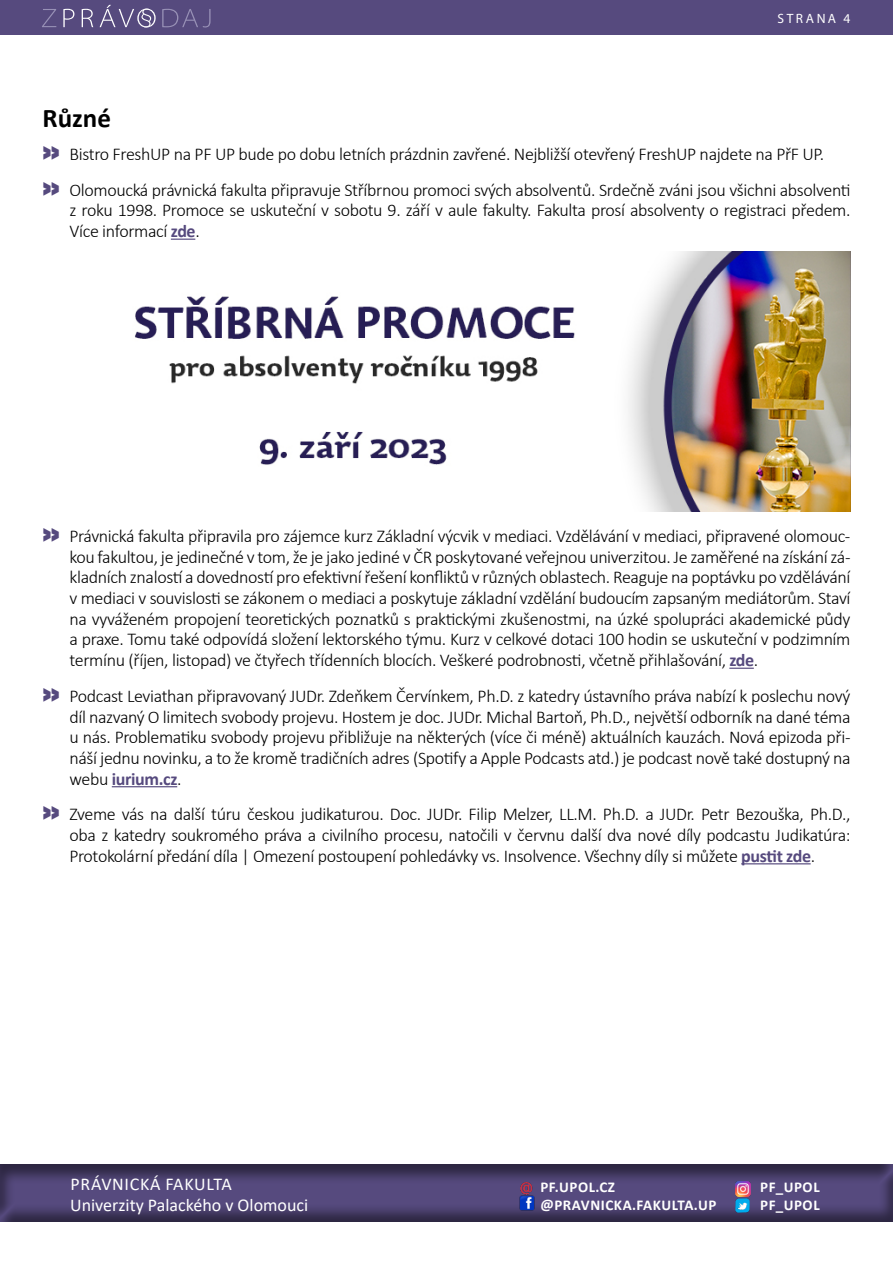
<style>
.page{position:relative;width:893px;height:1263px;background:#fff}
.page>*{position:absolute;margin:0;border:0;box-sizing:border-box;transform-origin:0 0}
.t1{font:700 27px "Calibri";color:#000}
.t2{font:300 18px/20.7px "Calibri";letter-spacing:-.02em;color:#000;text-align:justify}
.t3{font:18px/20.7px "Calibri";color:#fff}
.t4{font:700 15px/17.2px "Calibri";letter-spacing:.04em;color:#fff}
.t5{font:13.5px "Myriad Pro";letter-spacing:.19em;color:#fff}
.s1{font-family:"Acronym";font-weight:900;font-size:27px;color:#564a7e}
.s2{font-weight:700;color:#564a7e}
</style>
<div class="page">
<div style="left:0;top:0;width:893px;height:35px;background:#564a7e"></div>
<svg style="left:162px;top:9px;width:49px;height:18px"></svg>
<svg style="left:42px;top:9px;width:14px;height:18px"></svg>
<svg style="left:63px;top:5px;width:93px;height:22px"></svg>
<svg style="left:171px;top:239px;width:24px;height:1px"></svg>
<svg style="left:729px;top:668px;width:25px;height:1px"></svg>
<hr style="left:112px;top:786px;width:65px;height:1px;background:#564a7e">
<hr style="left:741px;top:863px;width:70px;height:1px;background:#564a7e">
<img style="left:135px;top:251px;width:715px;height:260px">
<div style="left:0;top:1155px;width:893px;height:67px;background:#000;opacity:.5"></div>
<img style="left:519px;top:1195px;width:15px;height:15px">
<img style="left:736px;top:1181px;width:15px;height:15px">
<svg style="left:520px;top:1180px;width:12px;height:14px"></svg>
<img style="left:734px;top:1197px;width:17px;height:16px">
<p class="t5" style="left:777px;top:10px;width:75px">STRANA 4</p>
<h1 class="t1" style="left:43px;top:98px;width:70px">Různé</h1>
<p class="t2" style="left:43px;top:136px;width:810px;line-height:35.7px"><span class="s1">»</span> Bistro FreshUP na PF UP bude po dobu letních prázdnin zavřené. Nejbližší otevřený FreshUP najdete na PřF UP.<br><span class="s1">»</span> Olomoucká právnická fakulta připravuje Stříbrnou promoci svých absolventů. Srdečně zváni jsou všichni absolventi</p>
<p class="t2" style="left:70px;top:200px;width:782px">z roku 1998. Promoce se uskuteční v sobotu 9. září v aule fakulty. Fakulta prosí absolventy o registraci předem.<br>Více informací <span class="s2">zde</span>.</p>
<p class="t2" style="left:70px;top:525px;width:782px;text-indent:-27px"><span class="s1">»</span> Právnická fakulta připravila pro zájemce kurz Základní výcvik v mediaci. Vzdělávání v mediaci, připravené olomouc&shy;kou fakultou, je jedinečné v tom, že je jako jediné v ČR poskytované veřejnou univerzitou. Je zaměřené na získání zá&shy;kladních znalostí a dovedností pro efektivní řešení konfliktů v různých oblastech. Reaguje na poptávku po vzdělávání v mediaci v souvislosti se zákonem o mediaci a poskytuje základní vzdělání budoucím zapsaným mediátorům. Staví na vyváženém propojení teoretických poznatků s praktickými zkušenostmi, na úzké spolupráci akademické půdy a praxe. Tomu také odpovídá složení lektorského týmu. Kurz v celkové dotaci 100 hodin se uskuteční v podzimním termínu (říjen, listopad) ve čtyřech třídenních blocích. Veškeré podrobnosti, včetně přihlašování, <span class="s2">zde</span>.</p>
<p class="t2" style="left:70px;top:685px;width:782px;text-indent:-27px"><span class="s1">»</span> Podcast Leviathan připravovaný JUDr. Zdeňkem Červínkem, Ph.D. z katedry ústavního práva nabízí k poslechu nový díl nazvaný O limitech svobody projevu. Hostem je doc. JUDr. Michal Bartoň, Ph.D., největší odborník na dané téma u nás. Problematiku svobody projevu přibližuje na některých (více či méně) aktuálních kauzách. Nová epizoda při&shy;náší jednu novinku, a to že kromě tradičních adres (Spotify a Apple Podcasts atd.) je podcast nově také dostupný na webu <span class="s2">iurium.cz</span>.</p>
<p class="t2" style="left:70px;top:804px;width:782px;text-indent:-27px"><span class="s1">»</span> Zveme vás na další túru českou judikaturou. Doc. JUDr. Filip Melzer, LL.M. Ph.D. a JUDr. Petr Bezouška, Ph.D., oba z katedry soukromého práva a civilního procesu, natočili v červnu další dva nové díly podcastu Judikatúra:<br>Protokolární předání díla | Omezení postoupení pohledávky vs. Insolvence. Všechny díly si můžete <span class="s2">pustit zde</span>.</p>
<p class="t3" style="left:70px;top:1173px;width:240px">PRÁVNICKÁ FAKULTA<br>Univerzity Palackého v Olomouci</p>
<p class="t4" style="left:540px;top:1178px;width:178px">PF.UPOL.CZ @PRAVNICKA.FAKULTA.UP</p>
<p class="t4" style="left:760px;top:1178px;width:61px">PF_UPOL<br>PF_UPOL</p>
</div>
